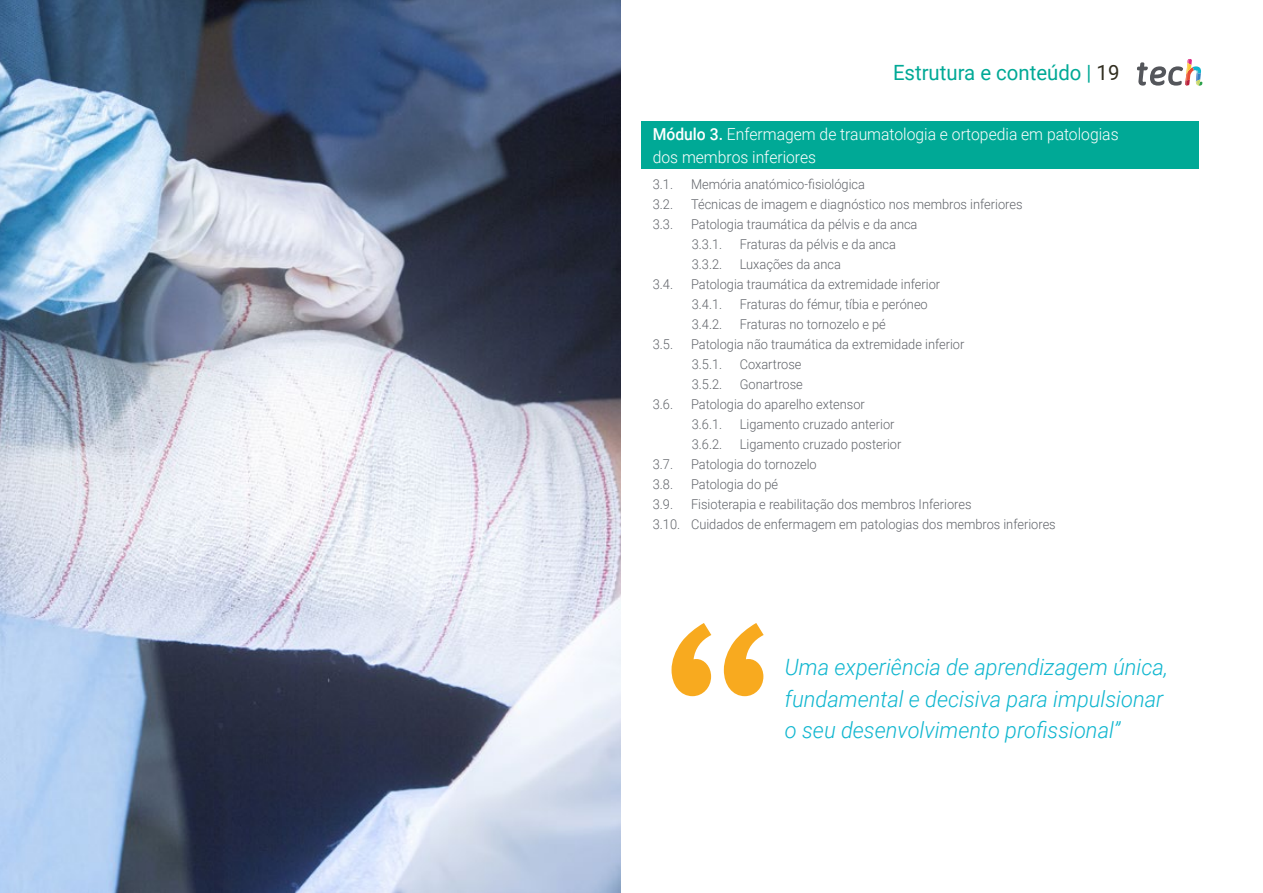
<style>
.page{position:relative;width:1263px;height:893px;background:#fff}
.page>*{position:absolute;margin:0;border:0;box-sizing:border-box;transform-origin:0 0}
.t1{font:italic 300 22.5px/31.5px "Roboto";color:#0fb6cf}
.t2{font:21px "Roboto";color:#00a996}
.t3{font:300 16.5px/22.5px "Roboto";color:#fff;scale:.95 1}
.t4{font:300 13.5px/20px "Roboto";color:#61646a;scale:.95 1}
.s1{color:#312e20}
.s2{font-weight:500}
</style>
<div class="page">
<svg style="left:1137px;top:59px;width:65px;height:27px"></svg>
<div style="left:642px;top:121px;width:557px;height:48px;background:#00a996"></div>
<img style="left:0;top:0;width:621px;height:893px">
<svg style="left:671px;top:623px;width:93px;height:73px"></svg>
<h2 class="t2" style="left:893px;top:57px;width:228px">Estrutura e conteúdo | <span class="s1">19</span></h2>
<p class="t3" style="left:653px;top:122px;width:492px"><span class="s2">Módulo 3.</span> Enfermagem de traumatologia e ortopedia em patologias dos membros inferiores</p>
<p class="t4" style="left:653px;top:174px;width:23px">3.1.</p>
<p class="t4" style="left:691px;top:174px;width:185px">Memória anatómico-fisiológica</p>
<p class="t4" style="left:653px;top:194px;width:23px">3.2.</p>
<p class="t4" style="left:691px;top:194px;width:350px">Técnicas de imagem e diagnóstico nos membros inferiores</p>
<p class="t4" style="left:653px;top:214px;width:23px">3.3.</p>
<p class="t4" style="left:691px;top:214px;width:240px">Patologia traumática da pélvis e da anca<br>3.3.1.</p>
<p class="t4" style="left:740px;top:234px;width:166px">Fraturas da pélvis e da anca</p>
<p class="t4" style="left:692px;top:254px;width:34px">3.3.2.</p>
<p class="t4" style="left:740px;top:254px;width:108px">Luxações da anca</p>
<p class="t4" style="left:653px;top:274px;width:23px">3.4.</p>
<p class="t4" style="left:691px;top:274px;width:264px">Patologia traumática da extremidade inferior<br>3.4.1.</p>
<p class="t4" style="left:740px;top:294px;width:199px">Fraturas do fémur, tíbia e peróneo</p>
<p class="t4" style="left:692px;top:314px;width:34px">3.4.2.</p>
<p class="t4" style="left:740px;top:314px;width:155px">Fraturas no tornozelo e pé</p>
<p class="t4" style="left:653px;top:334px;width:23px">3.5.</p>
<p class="t4" style="left:691px;top:334px;width:289px">Patologia não traumática da extremidade inferior<br>3.5.1.</p>
<p class="t4" style="left:740px;top:354px;width:66px">Coxartrose</p>
<p class="t4" style="left:692px;top:374px;width:34px">3.5.2.</p>
<p class="t4" style="left:740px;top:374px;width:68px">Gonartrose</p>
<p class="t4" style="left:653px;top:394px;width:23px">3.6.</p>
<p class="t4" style="left:691px;top:394px;width:185px">Patologia do aparelho extensor<br>3.6.1.</p>
<p class="t4" style="left:740px;top:414px;width:164px">Ligamento cruzado anterior</p>
<p class="t4" style="left:692px;top:434px;width:34px">3.6.2.</p>
<p class="t4" style="left:740px;top:434px;width:172px">Ligamento cruzado posterior</p>
<p class="t4" style="left:653px;top:454px;width:23px">3.7.</p>
<p class="t4" style="left:691px;top:454px;width:134px">Patologia do tornozelo</p>
<p class="t4" style="left:653px;top:474px;width:23px">3.8.</p>
<p class="t4" style="left:691px;top:474px;width:93px">Patologia do pé</p>
<p class="t4" style="left:653px;top:494px;width:23px">3.9.</p>
<p class="t4" style="left:653px;top:494px;width:426px;text-indent:38px">Fisioterapia e reabilitação dos membros Inferiores<br>3.10. Cuidados de enfermagem em patologias dos membros inferiores</p>
<h1 class="t1" style="left:785px;top:651px;width:385px">Uma experiência de aprendizagem única, fundamental e decisiva para impulsionar o seu desenvolvimento profissional”</h1>
</div>
